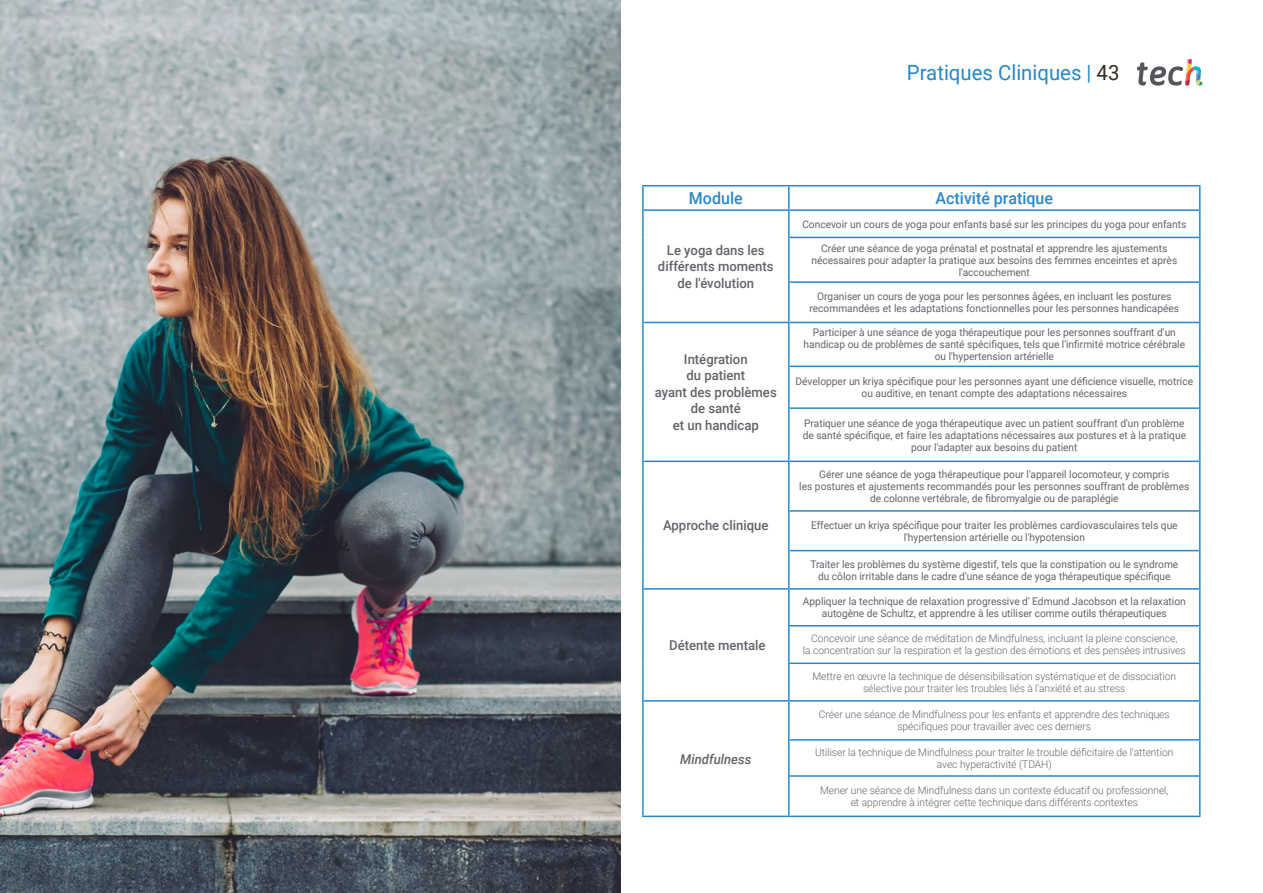
<style>
.page{position:relative;width:1263px;height:893px;background:#fff}
.page>*{position:absolute;margin:0;border:0;box-sizing:border-box;transform-origin:0 0}
.t1{font:21px "Roboto";color:#2488c9}
.t2{font:500 16.5px "Roboto";color:#2988c9}
.t3{font:500 13.5px/16.5px "Roboto";color:#61646a;text-align:center}
.t4{font:italic 500 13.5px "Roboto";color:#61646a}
.t5{font:10.5px/12px "Roboto";color:#61646a;text-align:center}
.t6{font:300 10.5px/12px "Roboto";color:#61646a;text-align:center}
.s1{color:#312e20}
</style>
<div class="page">
<svg style="left:1137px;top:59px;width:65px;height:27px"></svg>
<img style="left:0;top:0;width:621px;height:893px">
<hr style="left:642px;top:816px;width:147px;height:1px;background:#2488c9">
<hr style="left:642px;top:462px;width:2px;height:49px;background:#2988c9">
<hr style="left:788px;top:462px;width:1px;height:49px;background:#2988c9">
<hr style="left:642px;top:511px;width:2px;height:40px;background:#2988c9">
<hr style="left:788px;top:511px;width:1px;height:40px;background:#2988c9">
<hr style="left:642px;top:551px;width:2px;height:38px;background:#2988c9">
<hr style="left:788px;top:551px;width:1px;height:37px;background:#2988c9">
<hr style="left:642px;top:701px;width:2px;height:39px;background:#2988c9">
<hr style="left:788px;top:702px;width:1px;height:38px;background:#2988c9">
<hr style="left:642px;top:740px;width:2px;height:36px;background:#2988c9">
<hr style="left:788px;top:740px;width:1px;height:36px;background:#2988c9">
<hr style="left:642px;top:776px;width:2px;height:40px;background:#2988c9">
<hr style="left:788px;top:776px;width:1px;height:40px;background:#2988c9">
<hr style="left:789px;top:366px;width:410px;height:1px;background:#2988c9">
<hr style="left:789px;top:407px;width:410px;height:2px;background:#2988c9">
<hr style="left:789px;top:461px;width:410px;height:1px;background:#2988c9">
<hr style="left:789px;top:510px;width:410px;height:2px;background:#2988c9">
<hr style="left:789px;top:550px;width:410px;height:1px;background:#2988c9">
<hr style="left:644px;top:209px;width:144px;height:2px;background:#2988c9">
<hr style="left:642px;top:210px;width:2px;height:27px;background:#2488c9">
<hr style="left:642px;top:237px;width:2px;height:45px;background:#2488c9">
<hr style="left:642px;top:282px;width:2px;height:40px;background:#2488c9">
<hr style="left:642px;top:185px;width:147px;height:1px;background:#2488c9">
<hr style="left:642px;top:186px;width:2px;height:24px;background:#2488c9">
<hr style="left:789px;top:185px;width:411px;height:1px;background:#2488c9">
<svg style="left:788px;top:186px;width:1px;height:51px"></svg>
<hr style="left:788px;top:209px;width:412px;height:2px;background:#2488c9">
<svg style="left:1199px;top:186px;width:1px;height:51px"></svg>
<hr style="left:788px;top:238px;width:1px;height:43px;background:#2488c9">
<hr style="left:1199px;top:238px;width:1px;height:43px;background:#2488c9">
<hr style="left:788px;top:281px;width:412px;height:2px;background:#2488c9">
<hr style="left:788px;top:283px;width:1px;height:39px;background:#2488c9">
<hr style="left:1199px;top:283px;width:1px;height:39px;background:#2488c9">
<hr style="left:1199px;top:323px;width:1px;height:43px;background:#2488c9">
<hr style="left:789px;top:588px;width:411px;height:2px;background:#2488c9">
<hr style="left:788px;top:625px;width:412px;height:1px;background:#2488c9">
<hr style="left:788px;top:662px;width:412px;height:2px;background:#2488c9">
<hr style="left:789px;top:700px;width:411px;height:2px;background:#2488c9">
<hr style="left:789px;top:739px;width:411px;height:2px;background:#2488c9">
<hr style="left:789px;top:775px;width:411px;height:2px;background:#2488c9">
<hr style="left:789px;top:816px;width:411px;height:1px;background:#2488c9">
<hr style="left:788px;top:237px;width:412px;height:1px;background:#2488c9">
<hr style="left:789px;top:322px;width:411px;height:1px;background:#2488c9">
<hr style="left:1199px;top:366px;width:1px;height:42px;background:#2488c9">
<hr style="left:1199px;top:408px;width:1px;height:53px;background:#2488c9">
<hr style="left:1199px;top:461px;width:1px;height:50px;background:#2488c9">
<hr style="left:1199px;top:511px;width:1px;height:40px;background:#2488c9">
<hr style="left:1199px;top:551px;width:1px;height:37px;background:#2488c9">
<hr style="left:1199px;top:590px;width:1px;height:35px;background:#2488c9">
<hr style="left:1199px;top:626px;width:1px;height:36px;background:#2488c9">
<hr style="left:1199px;top:664px;width:1px;height:36px;background:#2488c9">
<hr style="left:1199px;top:702px;width:1px;height:37px;background:#2488c9">
<hr style="left:1199px;top:741px;width:1px;height:34px;background:#2488c9">
<hr style="left:1199px;top:777px;width:1px;height:39px;background:#2488c9">
<hr style="left:642px;top:589px;width:2px;height:37px;background:#2988c9">
<hr style="left:642px;top:626px;width:2px;height:37px;background:#2988c9">
<hr style="left:642px;top:663px;width:2px;height:38px;background:#2988c9">
<hr style="left:644px;top:588px;width:145px;height:2px;background:#2488c9">
<hr style="left:788px;top:590px;width:1px;height:35px;background:#2488c9">
<hr style="left:788px;top:626px;width:1px;height:36px;background:#2488c9">
<hr style="left:788px;top:664px;width:1px;height:36px;background:#2488c9">
<hr style="left:644px;top:700px;width:145px;height:2px;background:#2488c9">
<hr style="left:642px;top:322px;width:147px;height:1px;background:#2988c9">
<hr style="left:642px;top:323px;width:2px;height:43px;background:#2988c9">
<hr style="left:788px;top:323px;width:1px;height:43px;background:#2988c9">
<hr style="left:642px;top:366px;width:2px;height:42px;background:#2988c9">
<hr style="left:788px;top:366px;width:1px;height:42px;background:#2988c9">
<hr style="left:642px;top:408px;width:2px;height:53px;background:#2988c9">
<hr style="left:788px;top:408px;width:1px;height:53px;background:#2988c9">
<hr style="left:642px;top:461px;width:147px;height:1px;background:#2988c9">
<h1 class="t1" style="left:907px;top:57px;width:214px">Pratiques Cliniques | <span class="s1">43</span></h1>
<h2 class="t2" style="left:689px;top:187px;width:55px">Module</h2>
<h2 class="t2" style="left:936px;top:187px;width:119px">Activité pratique</h2>
<p class="t3" style="left:658px;top:241px;width:117px">Le yoga dans les différents moments de l'évolution</p>
<p class="t5" style="left:802px;top:218px;width:385px">Concevoir un cours de yoga pour enfants basé sur les principes du yoga pour enfants</p>
<p class="t5" style="left:811px;top:242px;width:367px">Créer une séance de yoga prénatal et postnatal et apprendre les ajustements nécessaires pour adapter la pratique aux besoins des femmes enceintes et après l'accouchement</p>
<p class="t5" style="left:809px;top:290px;width:371px">Organiser un cours de yoga pour les personnes âgées, en incluant les postures recommandées et les adaptations fonctionnelles pour les personnes handicapées</p>
<p class="t3" style="left:655px;top:350px;width:123px">Intégration<br>du patient<br>ayant des problèmes de santé<br>et un handicap</p>
<p class="t3" style="left:663px;top:517px;width:107px">Approche clinique</p>
<p class="t3" style="left:669px;top:636px;width:98px">Détente mentale</p>
<p class="t4" style="left:680px;top:749px;width:73px">Mindfulness</p>
<p class="t5" style="left:804px;top:326px;width:383px">Participer à une séance de yoga thérapeutique pour les personnes souffrant d'un handicap ou de problèmes de santé spécifiques, tels que l'infirmité motrice cérébrale ou l'hypertension artérielle</p>
<p class="t5" style="left:796px;top:375px;width:399px">Développer un kriya spécifique pour les personnes ayant une déficience visuelle, motrice ou auditive, en tenant compte des adaptations nécessaires</p>
<p class="t5" style="left:803px;top:417px;width:385px">Pratiquer une séance de yoga thérapeutique avec un patient souffrant d'un problème de santé spécifique, et faire les adaptations nécessaires aux postures et à la pratique pour l'adapter aux besoins du patient</p>
<p class="t5" style="left:799px;top:468px;width:392px">Gérer une séance de yoga thérapeutique pour l'appareil locomoteur, y compris<br>les postures et ajustements recommandés pour les personnes souffrant de problèmes de colonne vertébrale, de fibromyalgie ou de paraplégie</p>
<p class="t5" style="left:811px;top:519px;width:368px">Effectuer un kriya spécifique pour traiter les problèmes cardiovasculaires tels que l'hypertension artérielle ou l'hypotension</p>
<p class="t5" style="left:810px;top:558px;width:370px">Traiter les problèmes du système digestif, tels que la constipation ou le syndrome du côlon irritable dans le cadre d'une séance de yoga thérapeutique spécifique</p>
<p class="t5" style="left:803px;top:595px;width:384px">Appliquer la technique de relaxation progressive d' Edmund Jacobson et la relaxation autogène de Schultz, et apprendre à les utiliser comme outils thérapeutiques</p>
<p class="t6" style="left:803px;top:632px;width:384px">Concevoir une séance de méditation de Mindfulness, incluant la pleine conscience,<br>la concentration sur la respiration et la gestion des émotions et des pensées intrusives</p>
<p class="t6" style="left:812px;top:670px;width:365px">Mettre en œuvre la technique de désensibilisation systématique et de dissociation sélective pour traiter les troubles liés à l'anxiété et au stress</p>
<p class="t6" style="left:819px;top:708px;width:352px">Créer une séance de Mindfulness pour les enfants et apprendre des techniques spécifiques pour travailler avec ces derniers</p>
<p class="t6" style="left:815px;top:746px;width:360px">Utiliser la technique de Mindfulness pour traiter le trouble déficitaire de l'attention avec hyperactivité (TDAH)</p>
<p class="t6" style="left:820px;top:784px;width:350px">Mener une séance de Mindfulness dans un contexte éducatif ou professionnel, et apprendre à intégrer cette technique dans différents contextes</p>
</div>
